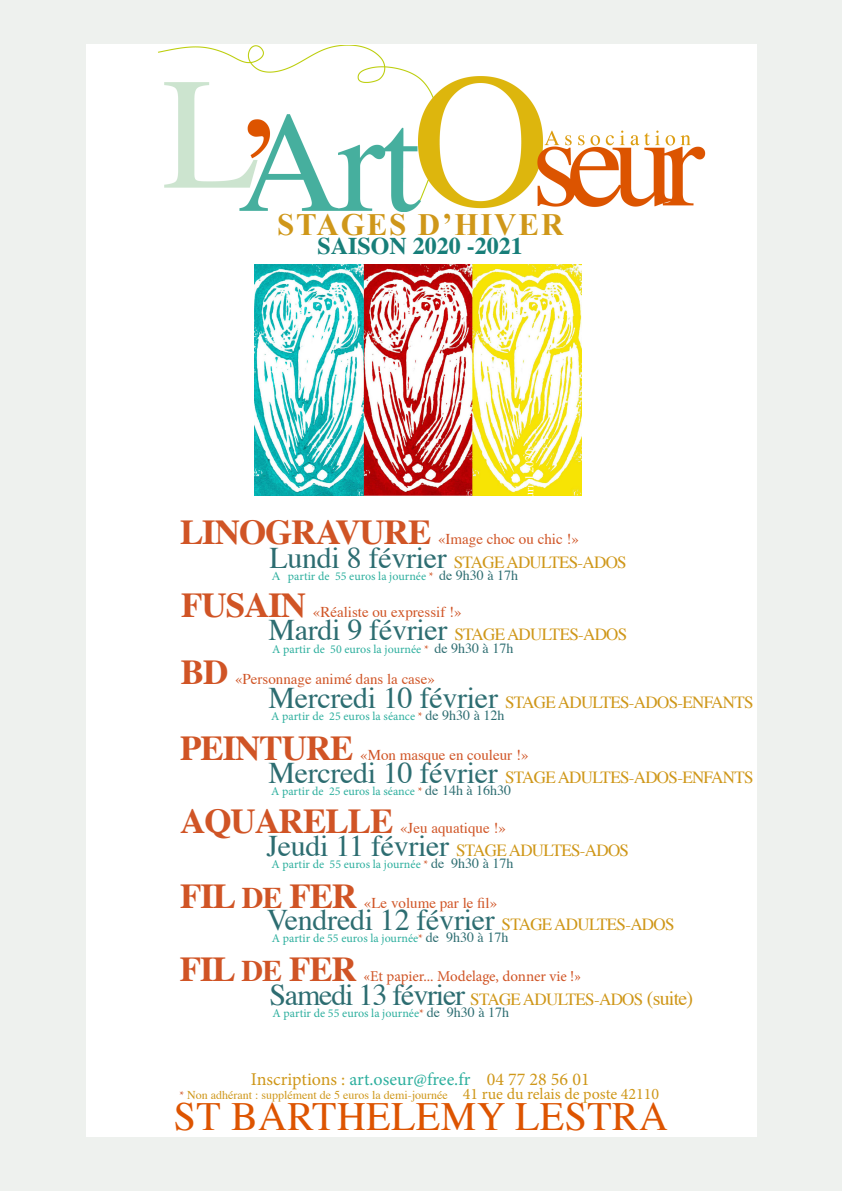
<style>
.page{position:relative;width:842px;height:1191px;background:#fff}
.page>*{position:absolute;margin:0;border:0;box-sizing:border-box;transform-origin:0 0}
.t1{font:40px "Times";letter-spacing:.01em;color:#dd5400}
.t2{font:700 35px "Times";letter-spacing:-.03em;color:#d05425}
.t3{font:700 31px "Times New Roman";letter-spacing:.06em;color:#cf9719}
.t4{font:30px "Times";letter-spacing:-.01em;color:#2d6d71}
.t5{font:700 24px "Times";color:#177e79}
.t6{font:18px "Minion Pro";color:#cf9719}
.t7{font:17px "Times";letter-spacing:-.04em;color:#cf9719}
.t8{font:15px "Times";color:#d05425}
.t9{font:15px "Minion Pro";color:#d05425}
.t10{font:12px "Minion Pro";color:#2daf9e}
.t11{font:12px "Times";color:#cf9719}
.t12{font:12px "Times";color:#fff}
.s1{font-size:30px;color:#2d6d71}
.s2{font-family:"Times"}
.s3{color:#d05425}
.s4{font-family:"Times";font-size:14px;color:#2d6d71}
.s5{font-size:30px}
.s6{font-size:17px;color:#cf9719}
.s7{font-size:20px}
.s8{color:#2daf9e}
.s9{font-family:"Minion Pro";color:#d05425}
.s10{font-family:"Minion Pro";font-size:16px}
</style>
<div class="page">
<div style="left:0;top:8px;width:85px;height:1183px;background:#eef1ee"></div>
<div style="left:758px;top:1px;width:84px;height:1190px;background:#eef1ee"></div>
<img style="left:158px;top:45px;width:547px;height:166px">
<img style="left:255px;top:264px;width:327px;height:231px">
<div style="left:0;top:0;width:842px;height:43px;background:#eef1ee"></div>
<div style="left:0;top:1137px;width:842px;height:54px;background:#eef1ee"></div>
<p class="t3" style="left:277px;top:203px;width:288px">STAGES D’HIVER</p>
<p class="t5" style="left:318px;top:223px;width:207px">SAISON 2020 -2021</p>
<p class="t12" style="left:518px;top:508px;width:61px;rotate:-90deg">Muriel 2020</p>
<p class="t2" style="left:180px;top:498px;width:253px">LINOGRAVURE</p>
<p class="t8" style="left:438px;top:524px;width:142px">«Image choc ou chic !»</p>
<p class="t7" style="left:269px;top:546px;width:359px"><span class="s1">Lundi 8 février</span> STAGE ADULTES-ADOS</p>
<p class="t10" style="left:272px;top:568px;width:248px"><span class="s2">A</span> partir de 55 euros la journée <span class="s3">*</span> <span class="s4">de 9h30 à 17h</span></p>
<p class="t2" style="left:181px;top:571px;width:127px">FUSAIN</p>
<p class="t8" style="left:313px;top:597px;width:150px">«Réaliste ou expressif !»</p>
<p class="t7" style="left:268px;top:618px;width:360px"><span class="s1">Mardi 9 février</span> STAGE ADULTES-ADOS</p>
<p class="t2" style="left:181px;top:639px;width:49px">BD</p>
<p class="t10" style="left:272px;top:641px;width:243px">A partir de 50 euros la journée <span class="s3">*</span> <span class="s4">de 9h30 à 17h</span></p>
<p class="t8" style="left:235px;top:665px;width:201px">«Personnage animé dans la case»</p>
<p class="t7" style="left:268px;top:686px;width:487px"><span class="s1">Mercredi 10 février</span> STAGE ADULTES-ADOS-ENFANTS</p>
<p class="t10" style="left:271px;top:708px;width:235px">A partir de 25 euros la séance <span class="s3">*</span> <span class="s4">de 9h30 à 12h</span></p>
<p class="t2" style="left:180px;top:714px;width:175px">PEINTURE</p>
<p class="t8" style="left:360px;top:740px;width:170px">«Mon masque en couleur !»</p>
<p class="t7" style="left:268px;top:761px;width:487px"><span class="s1">Mercredi 10 février</span> STAGE ADULTES-ADOS-ENFANTS</p>
<p class="t10" style="left:271px;top:783px;width:242px">A partir de 25 euros la séance <span class="s3">*</span> <span class="s4">de 14h à 16h30</span></p>
<p class="t2" style="left:180px;top:787px;width:215px">AQUARELLE</p>
<p class="t8" style="left:400px;top:814px;width:107px">«Jeu aquatique !»</p>
<p class="t7" style="left:266px;top:835px;width:364px"><span class="s1">Jeudi 11 février</span> STAGE ADULTES-ADOS</p>
<p class="t10" style="left:272px;top:855px;width:243px">A partir de 55 euros la journée <span class="s3">*</span> <span class="s4">de 9h30 à 17h</span></p>
<p class="t2" style="left:180px;top:863px;width:179px">FIL <span class="s5">DE</span> FER</p>
<p class="t8" style="left:364px;top:889px;width:135px">«Le volume par le fil»</p>
<p class="t4" style="left:267px;top:891px;width:409px">Vendredi 12 février <span class="s6">STAGE ADULTES-ADOS</span></p>
<p class="t10" style="left:272px;top:929px;width:238px">A partir de 55 euros la journée<span class="s3">*</span> <span class="s4">de 9h30 à 17h</span></p>
<p class="t2" style="left:180px;top:936px;width:179px">FIL <span class="s5">DE</span> FER</p>
<p class="t9" style="left:364px;top:966px;width:219px">«Et papier... Modelage, donner vie !»</p>
<p class="t7" style="left:269px;top:983px;width:425px"><span class="s1">Samedi 13 février</span> STAGE ADULTES-ADOS <span class="s7">(suite)</span></p>
<p class="t10" style="left:273px;top:1005px;width:238px">A partir de 55 euros la journée<span class="s3">*</span> <span class="s4">de 9h30 à 17h</span></p>
<p class="t6" style="left:251px;top:1066px;width:340px">Inscriptions : <span class="s8">art.oseur@free.fr</span> 04 77 28 56 01</p>
<p class="t11" style="left:180px;top:1083px;width:481px"><span class="s9">*</span> Non adhérant : supplément de 5 euros la demi-journée <span class="s10">41 rue du relais de poste 42110</span></p>
<p class="t1" style="left:174px;top:1078px;width:496px">ST BARTHELEMY LESTRA</p>
</div>
